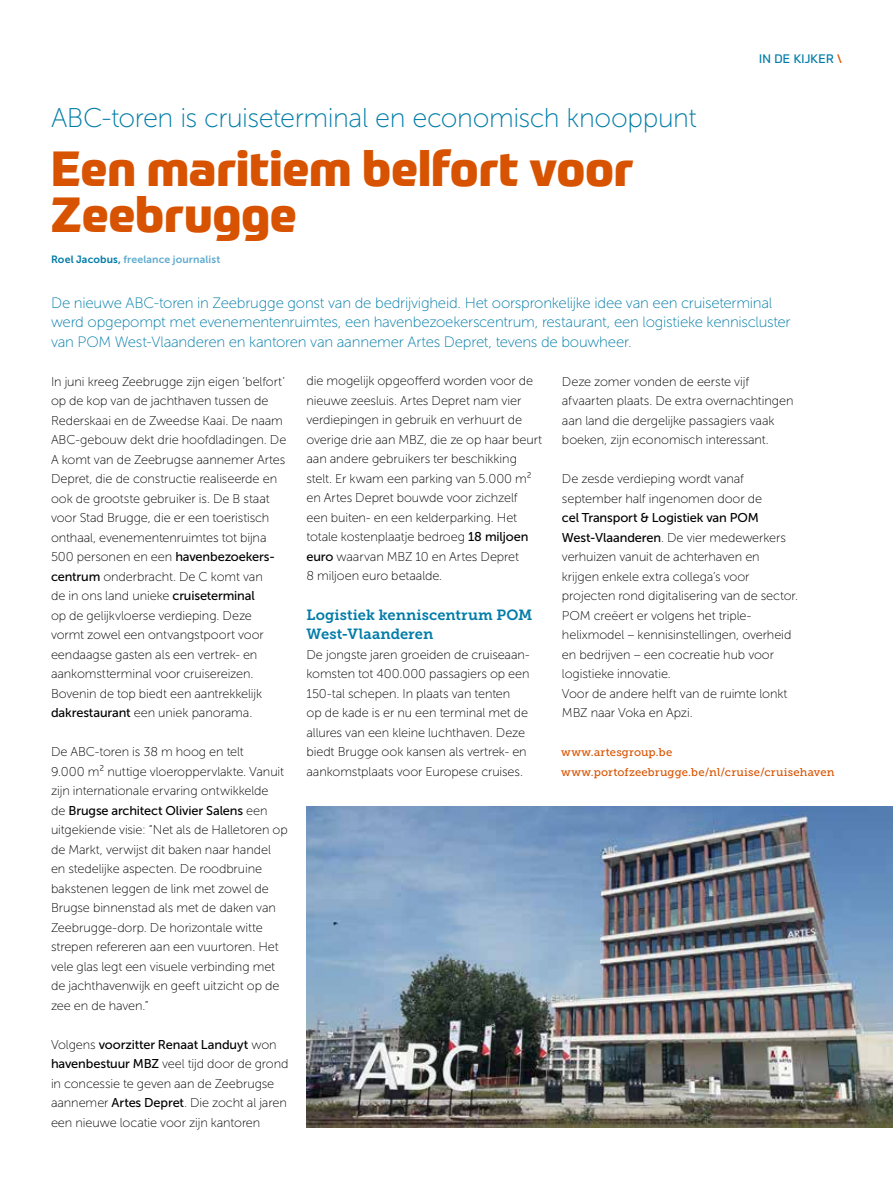
<style>
.page{position:relative;width:893px;height:1191px;background:#fff}
.page>*{position:absolute;margin:0;border:0;box-sizing:border-box;transform-origin:0 0}
.t1{font:800 48px/46.5px "Prometo";letter-spacing:-.005em;color:#d85301}
.t2{font:27px "Museo Sans 100";letter-spacing:-.015em;color:#007ca9}
.t3{font:15px/19.5px "Museo Sans 100";letter-spacing:-.015em;color:#007ca9}
.t4{font:14.7px/19.5px "Museo Slab 700";letter-spacing:.005em;color:#007ca9}
.t5{font:12.75px/19.5px "Museo Sans 100";letter-spacing:-.01em;color:#000}
.t6{font:12.75px "Museo Sans 500";letter-spacing:-.01em;color:#000}
.t7{font:12px "Prometo";letter-spacing:.02em;color:#007ca9}
.t8{font:11.25px/19.5px "Museo Slab 500";letter-spacing:.02em;color:#d85301}
.t9{font:10.5px "Museo Sans 700";letter-spacing:.01em;color:#61acce}
.s1{color:#d85301}
.s2{color:#007ca9}
.s3{font-family:"Museo Sans 500"}
.s4{font-family:"Museo Sans 100"}
</style>
<div class="page">
<img style="left:306px;top:806px;width:587px;height:321px">
<p class="t7" style="left:759px;top:52px;width:84px">IN DE KIJKER <span class="s1">\</span></p>
<h2 class="t2" style="left:51px;top:103px;width:647px">ABC-toren is cruiseterminal en economisch knooppunt</h2>
<h1 class="t1" style="left:51px;top:145px;width:584px">Een maritiem belfort voor<br>Zeebrugge</h1>
<p class="t9" style="left:51px;top:253px;width:171px"><span class="s2">Roel Jacobus,</span> freelance journalist</p>
<p class="t3" style="left:51px;top:293px;width:741px">De nieuwe ABC-toren in Zeebrugge gonst van de bedrijvigheid. Het oorspronkelijke idee van een cruiseterminal werd opgepompt met evenementenruimtes, een havenbezoekerscentrum, restaurant, een logistieke kenniscluster van POM West-Vlaanderen en kantoren van aannemer Artes Depret, tevens de bouwheer.</p>
<p class="t5" style="left:51px;top:372px;width:237px">In juni kreeg Zeebrugge zijn eigen ‘belfort’ op de kop van de jachthaven tussen de Rederskaai en de Zweedse Kaai. De naam ABC-gebouw dekt drie hoofdladingen. De A komt van de Zeebrugse aannemer Artes Depret, die de constructie realiseerde en ook de grootste gebruiker is. De B staat voor Stad Brugge, die er een toeristisch onthaal, evenementenruimtes tot bijna 500 personen en een <span class="s3">havenbezoekers&shy;centrum</span> onderbracht. De C komt van<br>de in ons land unieke <span class="s3">cruiseterminal<br></span>op de gelijkvloerse verdieping. Deze vormt zowel een ontvangstpoort voor eendaagse gasten als een vertrek- en aankomstterminal voor cruisereizen.<br>Bovenin de top biedt een aantrekkelijk <span class="s3">dakrestaurant</span> een uniek panorama.</p>
<p class="t5" style="left:51px;top:742px;width:235px">De ABC-toren is 38 m hoog en telt<br>9.000 m² nuttige vloeroppervlakte. Vanuit zijn internationale ervaring ontwikkelde</p>
<p class="t6" style="left:51px;top:803px;width:218px"><span class="s4">de</span> Brugse architect Olivier Salens <span class="s4">een</span></p>
<p class="t5" style="left:51px;top:820px;width:238px">uitgekiende visie: “Net als de Halletoren op de Markt, verwijst dit baken naar handel en stedelijke aspecten. De roodbruine bakstenen leggen de link met zowel de Brugse binnenstad als met de daken van Zeebrugge-dorp. De horizontale witte strepen refereren aan een vuurtoren. Het vele glas legt een visuele verbinding met de jachthavenwijk en geeft uitzicht op de zee en de haven.”</p>
<p class="t6" style="left:51px;top:1037px;width:227px"><span class="s4">Volgens</span> voorzitter Renaat Landuyt <span class="s4">won</span></p>
<p class="t5" style="left:51px;top:1054px;width:239px"><span class="s3">havenbestuur MBZ</span> veel tijd door de grond in concessie te geven aan de Zeebrugse aannemer <span class="s3">Artes Depret</span>. Die zocht al jaren een nieuwe locatie voor zijn kantoren</p>
<p class="t5" style="left:306px;top:371px;width:237px">die mogelijk opgeofferd worden voor de nieuwe zeesluis. Artes Depret nam vier verdiepingen in gebruik en verhuurt de overige drie aan MBZ, die ze op haar beurt aan andere gebruikers ter beschikking stelt. Er kwam een parking van 5.000 m² en Artes Depret bouwde voor zichzelf een buiten- en een kelderparking. Het totale kostenplaatje bedroeg <span class="s3">18 miljoen euro</span> waarvan MBZ 10 en Artes Depret<br>8 miljoen euro betaalde.</p>
<p class="t4" style="left:306px;top:605px;width:228px">Logistiek kenniscentrum POM<br>West-Vlaanderen</p>
<p class="t5" style="left:306px;top:645px;width:225px">De jongste jaren groeiden de cruiseaan&shy;komsten tot 400.000 passagiers op een 150-tal schepen. In plaats van tenten<br>op de kade is er nu een terminal met de allures van een kleine luchthaven. Deze biedt Brugge ook kansen als vertrek- en aankomstplaats voor Europese cruises.</p>
<p class="t5" style="left:562px;top:371px;width:233px">Deze zomer vonden de eerste vijf afvaarten plaats. De extra overnachtingen aan land die dergelijke passagiers vaak boeken, zijn economisch interessant.</p>
<p class="t5" style="left:562px;top:469px;width:202px">De zesde verdieping wordt vanaf september half ingenomen door de</p>
<p class="t6" style="left:562px;top:511px;width:198px">cel Transport &amp; Logistiek van POM</p>
<p class="t5" style="left:562px;top:527px;width:238px"><span class="s3">West-Vlaanderen</span>. De vier medewerkers verhuizen vanuit de achterhaven en krijgen enkele extra collega’s voor projecten rond digitalisering van de sector.<br>POM creëert er volgens het triple&shy;helixmodel – kennisinstellingen, overheid en bedrijven – een cocreatie hub voor logistieke innovatie.<br>Voor de andere helft van de ruimte lonkt MBZ naar Voka en Apzi.</p>
<p class="t8" style="left:561px;top:742px;width:275px">www.artesgroup.be www.portofzeebrugge.be/nl/cruise/cruisehaven</p>
</div>
